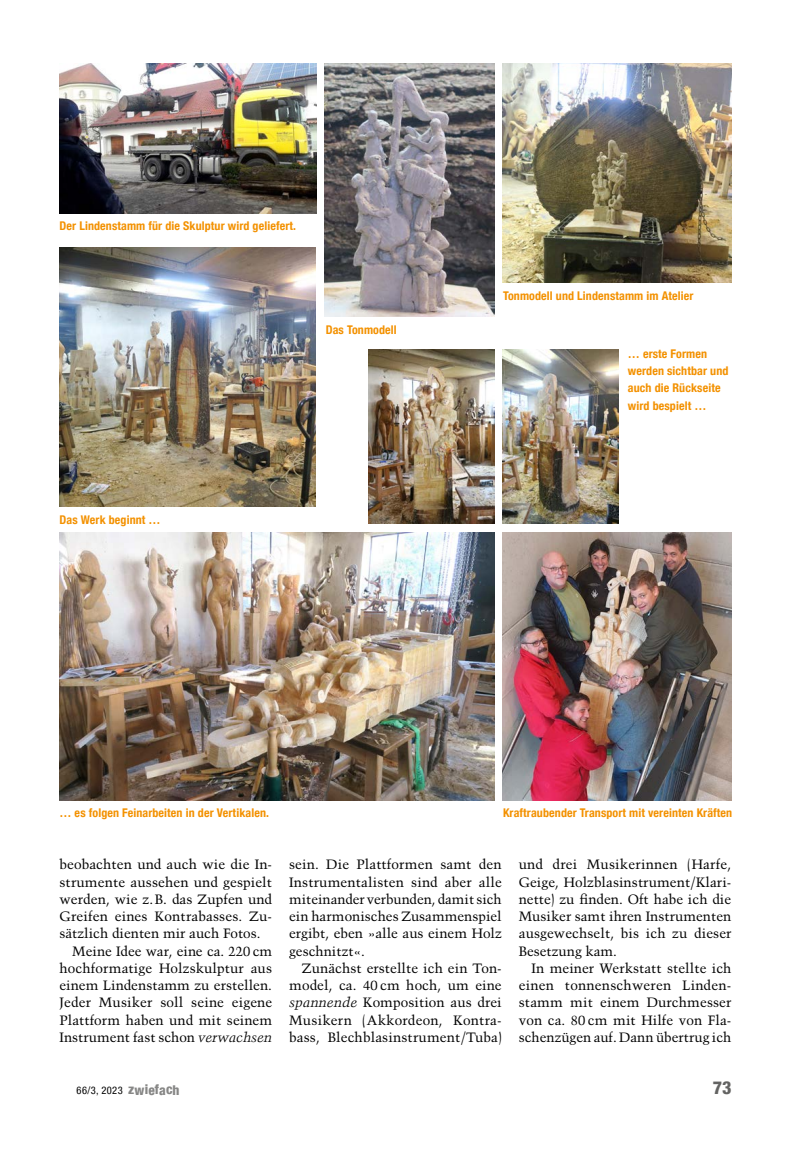
<style>
.page{position:relative;width:808px;height:1149px;background:#fff}
.page>*{position:absolute;margin:0;border:0;box-sizing:border-box;transform-origin:0 0}
.t1{font:800 condensed 18px "Helvetica Neue LT Com";color:#636362}
.t2{font:13.5px/17.2px "Trump Mediaeval LT Std";letter-spacing:.005em;color:#000;text-align:justify}
.t3{font:700 condensed 12px/17.2px "Helvetica Neue LT Com";letter-spacing:.01em;color:#f39100}
.t4{font:condensed 10.5px "Helvetica Neue LT Com";letter-spacing:.035em;color:#000}
.s1{font-size:13.05px}
.s2{font-style:italic}
.s3{font-weight:800;font-size:13.5px;color:#878786}
</style>
<div class="page">
<img style="left:60px;top:64px;width:256px;height:149px">
<img style="left:325px;top:64px;width:169px;height:253px">
<img style="left:503px;top:64px;width:228px;height:218px">
<img style="left:60px;top:248px;width:256px;height:258px">
<img style="left:368px;top:349px;width:126px;height:175px">
<img style="left:503px;top:349px;width:116px;height:175px">
<img style="left:60px;top:532px;width:434px;height:268px">
<img style="left:503px;top:532px;width:228px;height:268px">
<p class="t3" style="left:60px;top:217px;width:238px">Der Lindenstamm für die Skulptur wird geliefert.</p>
<p class="t3" style="left:326px;top:321px;width:73px">Das Tonmodell</p>
<p class="t3" style="left:60px;top:511px;width:103px">Das Werk beginnt …</p>
<p class="t3" style="left:503px;top:286px;width:192px">Tonmodell und Lindenstamm im Atelier</p>
<p class="t3" style="left:628px;top:345px;width:102px">… erste Formen werden sichtbar und auch die Rückseite wird bespielt …</p>
<p class="t3" style="left:60px;top:804px;width:211px">… es folgen Feinarbeiten in der Vertikalen.</p>
<p class="t3" style="left:503px;top:804px;width:231px">Kraftraubender Transport mit vereinten Kräften</p>
<p class="t2" style="left:60px;top:855px;width:214px">beobachten und auch wie die In-</p>
<p class="t2" style="left:60px;top:872px;width:214px">strumente aussehen und gespielt</p>
<p class="t2" style="left:60px;top:890px;width:214px">werden, wie z.B. das Zupfen und</p>
<p class="t2" style="left:60px;top:907px;width:214px">Greifen eines Kontrabasses. Zu-</p>
<p class="t2" style="left:60px;top:924px;width:203px">sätzlich dienten mir auch Fotos.</p>
<p class="t2" style="left:72px;top:941px;width:201px">Meine Idee war, eine ca. <span class="s1">220</span> cm</p>
<p class="t2" style="left:60px;top:959px;width:214px">hochformatige Holzskulptur aus</p>
<p class="t2" style="left:60px;top:976px;width:214px">einem Lindenstamm zu erstellen.</p>
<p class="t2" style="left:60px;top:993px;width:214px">Jeder Musiker soll seine eigene</p>
<p class="t2" style="left:60px;top:1010px;width:214px">Plattform haben und mit seinem</p>
<p class="t2" style="left:60px;top:1028px;width:214px">Instrument fast schon <span class="s2">verwachsen</span></p>
<p class="t2" style="left:519px;top:855px;width:214px">und drei Musikerinnen (Harfe, Geige, Holzblasinstrument/Klari&shy;nette) zu finden. Oft habe ich die Musiker samt ihren Instrumenten ausgewechselt, bis ich zu dieser Besetzung kam.</p>
<p class="t2" style="left:519px;top:959px;width:214px;text-indent:13px">In meiner Werkstatt stellte ich einen tonnenschweren Linden&shy;stamm mit einem Durchmesser von ca. <span class="s1">80</span> cm mit Hilfe von Fla&shy;schenzügen auf. Dann übertrug ich</p>
<p class="t2" style="left:289px;top:855px;width:214px">sein. Die Plattformen samt den Instrumentalisten sind aber alle miteinander verbunden, damit sich ein harmonisches Zusammenspiel ergibt, eben »alle aus einem Holz geschnitzt«.</p>
<p class="t2" style="left:289px;top:959px;width:214px;text-indent:13px">Zunächst erstellte ich ein Ton&shy;model, ca. <span class="s1">40</span> cm hoch, um eine <span class="s2">spannende</span> Komposition aus drei Musikern (Akkordeon, Kontra&shy;bass, Blechblasinstrument/Tuba)</p>
<p class="t4" style="left:77px;top:1083px;width:105px">66/3, 2023 <span class="s3">zwiefach</span></p>
<h1 class="t1" style="left:713px;top:1075px;width:20px">73</h1>
</div>
